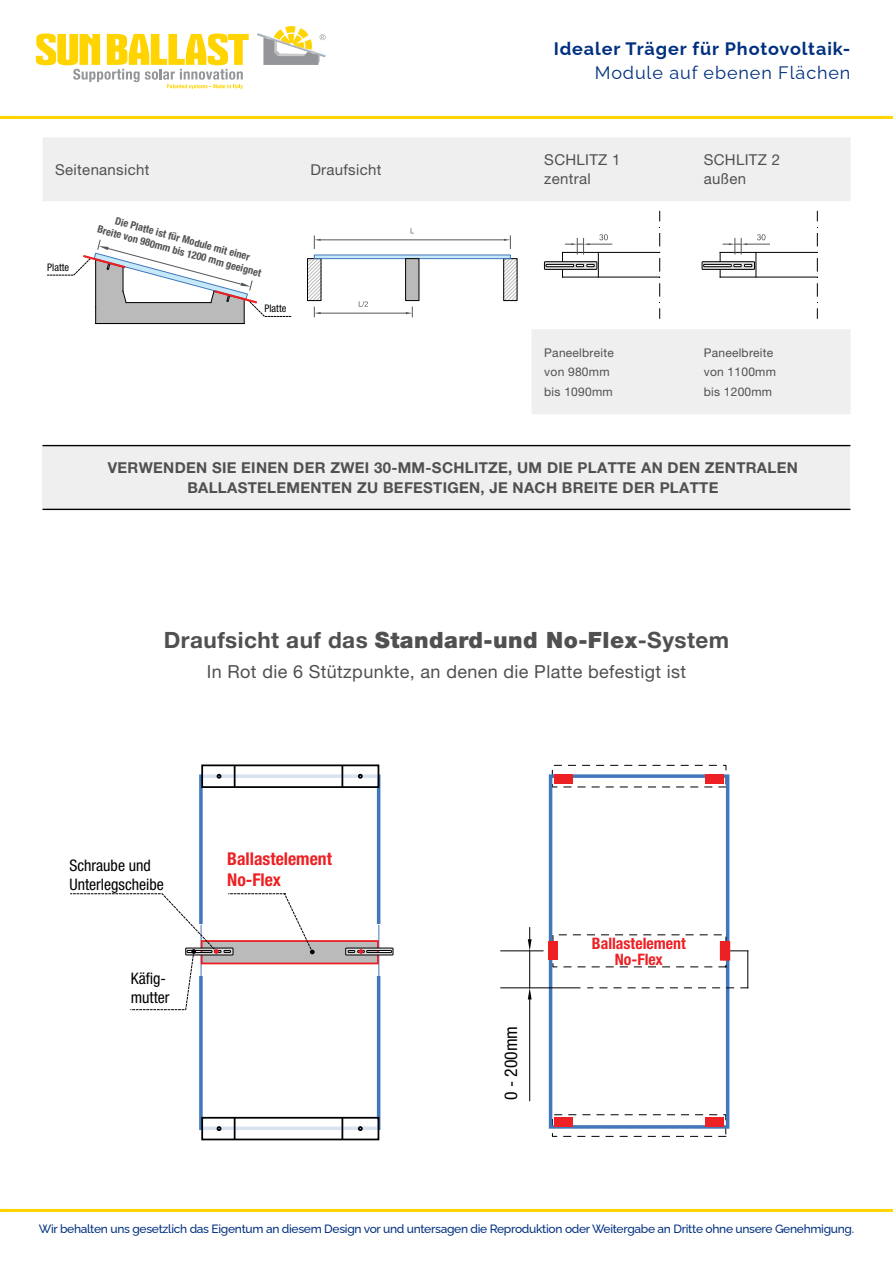
<style>
.page{position:relative;width:893px;height:1263px;background:#fff}
.page>*{position:absolute;margin:0;border:0;box-sizing:border-box;transform-origin:0 0}
.t1{font:700 22.5px "Helvetica Neue LT Pro";letter-spacing:.02em;color:#505050}
.t2{font:18px "Helvetica Neue LT Pro";letter-spacing:.02em;color:#505050}
.t3{font:700 18px "Raleway";letter-spacing:.05em;color:#003080}
.t4{font:18px "Raleway";letter-spacing:.05em;color:#003080}
.t5{font:700 condensed 17.7px/21.1px "Helvetica Neue LT Pro";color:#ed2024}
.t6{font:condensed 17.55px "Helvetica Neue LT Pro";color:#000}
.t7{font:condensed 15.9px/19px "Helvetica Neue LT Pro";color:#000}
.t8{font:700 condensed 15.9px/15.9px "Helvetica Neue LT Pro";color:#ed2024;text-align:center}
.t9{font:700 15px/19.5px "Helvetica Neue LT Pro";letter-spacing:.02em;color:#505050;text-align:center}
.t10{font:15px/19.5px "Helvetica Neue LT Pro";letter-spacing:.02em;color:#505050}
.t11{font:500 12px "Raleway";letter-spacing:-.025em;color:#003080}
.t12{font:12px/19.5px "Helvetica Neue LT Pro";letter-spacing:.02em;color:#505050}
.t13{font:700 condensed 10.5px/12.6px "Helvetica Neue LT Pro";color:#505150;text-align:center}
.t14{font:condensed 10.5px "Helvetica Neue LT Pro";color:#000}
.s1{font-weight:900}
</style>
<div class="page">
<hr style="left:0;top:1209px;width:893px;height:3px;background:#ffd400">
<hr style="left:0;top:116px;width:893px;height:3px;background:#ffd400">
<svg style="left:36px;top:34px;width:213px;height:55px"></svg>
<svg style="left:257px;top:26px;width:69px;height:39px"></svg>
<div style="left:43px;top:137px;width:807px;height:64px;background:#efefef"></div>
<div style="left:532px;top:329px;width:318px;height:85px;background:#efefef"></div>
<div style="left:43px;top:446px;width:807px;height:63px;background:#efefef"></div>
<hr style="left:43px;top:509px;width:807px;height:1px;background:#000">
<hr style="left:43px;top:445px;width:807px;height:1px;background:#000">
<hr style="left:96px;top:323px;width:148px;height:1px;background:#000">
<svg style="left:47px;top:240px;width:244px;height:83px"></svg>
<hr style="left:321px;top:240px;width:183px;height:1px;background:#545554">
<svg style="left:314px;top:236px;width:7px;height:13px"></svg>
<svg style="left:504px;top:236px;width:7px;height:13px"></svg>
<svg style="left:307px;top:255px;width:211px;height:62px"></svg>
<hr style="left:562px;top:277px;width:98px;height:1px;background:#000">
<hr style="left:562px;top:252px;width:98px;height:1px;background:#000">
<svg style="left:659px;top:284px;width:1px;height:12px"></svg>
<svg style="left:659px;top:259px;width:1px;height:12px"></svg>
<svg style="left:659px;top:227px;width:1px;height:19px"></svg>
<svg style="left:544px;top:262px;width:53px;height:7px"></svg>
<div style="left:544px;top:261px;width:53px;height:9px;border:1px solid #000"></div>
<div style="left:546px;top:264px;width:28px;height:3px;border:1px solid #000"></div>
<svg style="left:562px;top:234px;width:50px;height:43px"></svg>
<hr style="left:720px;top:277px;width:97px;height:1px;background:#000">
<hr style="left:720px;top:252px;width:97px;height:1px;background:#000">
<svg style="left:817px;top:284px;width:1px;height:12px"></svg>
<svg style="left:817px;top:259px;width:1px;height:12px"></svg>
<svg style="left:817px;top:227px;width:1px;height:19px"></svg>
<svg style="left:702px;top:262px;width:52px;height:7px"></svg>
<div style="left:702px;top:261px;width:53px;height:9px;border:1px solid #000"></div>
<div style="left:703px;top:264px;width:28px;height:3px;border:1px solid #000"></div>
<svg style="left:720px;top:234px;width:49px;height:43px"></svg>
<svg style="left:199px;top:774px;width:181px;height:356px"></svg>
<div style="left:366px;top:925px;width:25px;height:51px;background:#fff"></div>
<hr style="left:379px;top:925px;width:1px;height:51px;background:#4377bc">
<div style="left:202px;top:941px;width:176px;height:22px;background:#bababa"></div>
<div style="left:201px;top:940px;width:178px;height:24px;border:2px solid #ed1d24"></div>
<svg style="left:345px;top:947px;width:48px;height:8px"></svg>
<svg style="left:204px;top:1120px;width:172px;height:17px"></svg>
<div style="left:201px;top:1117px;width:178px;height:23px;border:2px solid #000"></div>
<hr style="left:234px;top:1118px;width:2px;height:21px;background:#000">
<hr style="left:341px;top:1118px;width:2px;height:21px;background:#000">
<svg style="left:217px;top:1126px;width:4px;height:5px"></svg>
<svg style="left:358px;top:1126px;width:5px;height:5px"></svg>
<svg style="left:204px;top:767px;width:172px;height:18px"></svg>
<div style="left:201px;top:764px;width:178px;height:24px;border:2px solid #000"></div>
<hr style="left:234px;top:765px;width:2px;height:22px;background:#000">
<hr style="left:341px;top:765px;width:2px;height:22px;background:#000">
<svg style="left:217px;top:774px;width:4px;height:5px"></svg>
<svg style="left:358px;top:774px;width:5px;height:5px"></svg>
<svg style="left:70px;top:893px;width:245px;height:117px"></svg>
<div style="left:552px;top:765px;width:174px;height:22px;border:1px dashed #000"></div>
<hr style="left:747px;top:951px;width:1px;height:37px;background:#000">
<svg style="left:549px;top:774px;width:180px;height:355px"></svg>
<svg style="left:730px;top:950px;width:18px;height:1px"></svg>
<div style="left:554px;top:774px;width:19px;height:10px;background:#ed2024"></div>
<div style="left:705px;top:774px;width:19px;height:10px;background:#ed2024"></div>
<div style="left:554px;top:1118px;width:19px;height:9px;background:#ed2024"></div>
<div style="left:705px;top:1118px;width:19px;height:9px;background:#ed2024"></div>
<div style="left:720px;top:941px;width:9px;height:19px;background:#ed2024"></div>
<div style="left:549px;top:941px;width:9px;height:19px;background:#ed2024"></div>
<div style="left:720px;top:941px;width:10px;height:19px;border:1px solid #ed2024"></div>
<hr style="left:501px;top:950px;width:42px;height:1px;background:#000">
<hr style="left:529px;top:999px;width:1px;height:102px;background:#000">
<hr style="left:529px;top:951px;width:1px;height:37px;background:#000">
<svg style="left:528px;top:927px;width:4px;height:24px"></svg>
<svg style="left:528px;top:988px;width:4px;height:11px"></svg>
<hr style="left:501px;top:987px;width:79px;height:1px;background:#000">
<svg style="left:588px;top:987px;width:160px;height:1px"></svg>
<h2 class="t3" style="left:554px;top:34px;width:298px">Idealer Träger für Photovoltaik-</h2>
<h2 class="t4" style="left:595px;top:58px;width:257px">Module auf ebenen Flächen</h2>
<p class="t10" style="left:55px;top:159px;width:96px">Seitenansicht</p>
<p class="t10" style="left:310px;top:159px;width:73px">Draufsicht</p>
<p class="t10" style="left:544px;top:150px;width:78px">SCHLITZ 1 zentral</p>
<p class="t10" style="left:704px;top:150px;width:78px">SCHLITZ 2 außen</p>
<p class="t14" style="left:47px;top:261px;width:23px">Platte</p>
<p class="t13" style="left:103px;top:211px;width:171px;rotate:15deg">Die Platte ist für Module mit einer<br>Breite von 980mm bis 1200 mm geeignet</p>
<p class="t14" style="left:264px;top:302px;width:23px">Platte</p>
<p class="t12" style="left:544px;top:342px;width:71px">Paneelbreite von 980mm bis 1090mm</p>
<p class="t12" style="left:704px;top:342px;width:74px">Paneelbreite von 1100mm bis 1200mm</p>
<p class="t9" style="left:108px;top:458px;width:691px">VERWENDEN SIE EINEN DER ZWEI 30-MM-SCHLITZE, UM DIE PLATTE AN DEN ZENTRALEN<br>BALLASTELEMENTEN ZU BEFESTIGEN, JE NACH BREITE DER PLATTE</p>
<h1 class="t1" style="left:164px;top:626px;width:567px">Draufsicht auf das <span class="s1">Standard-und No-Flex</span>-System</h1>
<h2 class="t2" style="left:207px;top:660px;width:481px">In Rot die 6 Stützpunkte, an denen die Platte befestigt ist</h2>
<h3 class="t7" style="left:69px;top:856px;width:96px">Schraube und<br>Unterlegscheibe</h3>
<h3 class="t7" style="left:131px;top:969px;width:40px">Käfig&shy;mutter</h3>
<h3 class="t5" style="left:227px;top:847px;width:106px">Ballastelement<br>No-Flex</h3>
<h3 class="t6" style="left:501px;top:1100px;width:75px;rotate:-90deg">0 - 200mm</h3>
<h3 class="t8" style="left:592px;top:935px;width:95px">Ballastelement<br>No-Flex</h3>
<p class="t11" style="left:39px;top:1219px;width:817px">Wir behalten uns gesetzlich das Eigentum an diesem Design vor und untersagen die Reproduktion oder Weitergabe an Dritte ohne unsere Genehmigung.</p>
</div>
